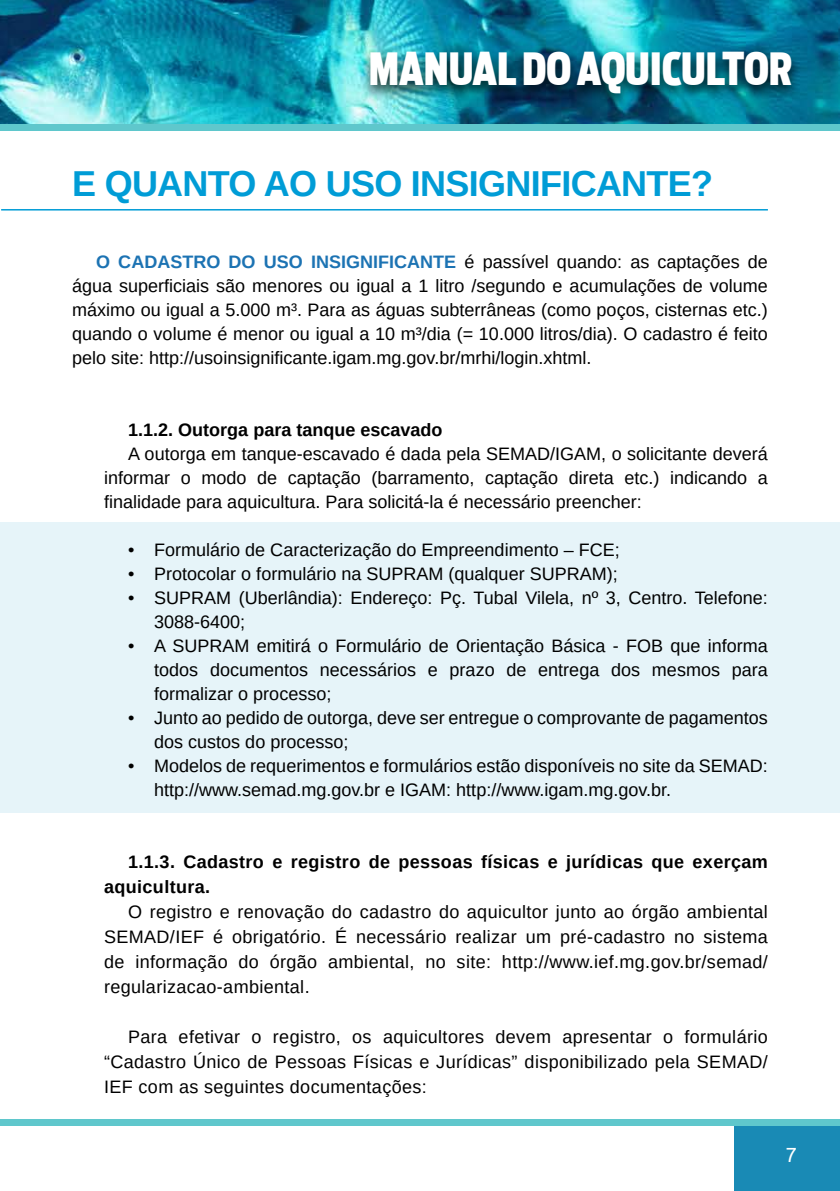
<style>
.page{position:relative;width:840px;height:1191px;background:#fff}
.page>*{position:absolute;margin:0;border:0;box-sizing:border-box;transform-origin:0 0}
.t1{font:900 44.4px "Antenna Extra Cond";color:#fff}
.t2{font:700 36px "Arimo";letter-spacing:-.02em;color:#009cd6}
.t3{font:20px "Arial";color:#fff}
.t4{font:18px/24px "Arimo";color:#000;text-align:justify}
.t5{font:700 18px/25px "Arimo";letter-spacing:.02em;color:#000}
.t6{font:700 18px "Arimo";color:#000}
.s1{font-weight:700;color:#1c73b3}
</style>
<div class="page">
<img style="left:0;top:0;width:839px;height:124px">
<div style="left:360px;top:47px;width:441px;height:63px;background:#000;opacity:.75"></div>
<div style="left:734px;top:1119px;width:105px;height:72px;background:#198ab5"></div>
<div style="left:0;top:1119px;width:839px;height:6px;background:#5fc7cc"></div>
<div style="left:0;top:124px;width:839px;height:7px;background:#5fc7cc"></div>
<div style="left:0;top:522px;width:839px;height:290px;background:#e6f4f9"></div>
<hr style="left:1px;top:209px;width:766px;height:1px;background:#009cd6">
<h1 class="t1" style="left:368px;top:43px;width:425px">MANUAL DO AQUICULTOR</h1>
<h2 class="t2" style="left:72px;top:159px;width:642px">E QUANTO AO USO INSIGNIFICANTE?</h2>
<p class="t4" style="left:72px;top:250px;width:697px;text-indent:24px"><span class="s1">O CADASTRO DO USO INSIGNIFICANTE</span> é passível quando: as captações de água superficiais são menores ou igual a 1 litro /segundo e acumulações de volume máximo ou igual a 5.000 m³. Para as águas subterrâneas (como poços, cisternas etc.) quando o volume é menor ou igual a 10 m³/dia (= 10.000 litros/dia). O cadastro é feito pelo site: http://usoinsignificante.igam.mg.gov.br/mrhi/login.xhtml.</p>
<p class="t6" style="left:128px;top:418px;width:316px">1.1.2. Outorga para tanque escavado</p>
<p class="t4" style="left:104px;top:442px;width:665px;text-indent:24px">A outorga em tanque-escavado é dada pela SEMAD/IGAM, o solicitante deverá informar o modo de captação (barramento, captação direta etc.) indicando a finalidade para aquicultura. Para solicitá-la é necessário preencher:</p>
<p class="t4" style="left:128px;top:538px;width:493px">• Formulário de Caracterização do Empreendimento – FCE;</p>
<p class="t4" style="left:128px;top:562px;width:491px">• Protocolar o formulário na SUPRAM (qualquer SUPRAM);</p>
<p class="t4" style="left:154px;top:586px;width:615px;text-indent:-26px">• SUPRAM (Uberlândia): Endereço: Pç. Tubal Vilela, nº 3, Centro. Telefone:<br>3088-6400;</p>
<p class="t4" style="left:154px;top:634px;width:615px;text-indent:-26px">• A SUPRAM emitirá o Formulário de Orientação Básica - FOB que informa todos documentos necessários e prazo de entrega dos mesmos para formalizar o processo;</p>
<p class="t4" style="left:154px;top:706px;width:614px;text-indent:-26px">• Junto ao pedido de outorga, deve ser entregue o comprovante de pagamentos dos custos do processo;</p>
<p class="t4" style="left:154px;top:754px;width:615px;text-indent:-26px">• Modelos de requerimentos e formulários estão disponíveis no site da SEMAD: http://www.semad.mg.gov.br e IGAM: http://www.igam.mg.gov.br.</p>
<p class="t5" style="left:104px;top:849px;width:665px;text-indent:24px">1.1.3. Cadastro e registro de pessoas físicas e jurídicas que exerçam aquicultura.</p>
<p class="t4" style="left:104px;top:899px;width:665px;line-height:25px;text-indent:24px">O registro e renovação do cadastro do aquicultor junto ao órgão ambiental SEMAD/IEF é obrigatório. É necessário realizar um pré-cadastro no sistema de informação do órgão ambiental, no site: http://www.ief.mg.gov.br/semad/ regularizacao-ambiental.</p>
<p class="t4" style="left:104px;top:1024px;width:664px;line-height:25px;text-indent:24px">Para efetivar o registro, os aquicultores devem apresentar o formulário “Cadastro Único de Pessoas Físicas e Jurídicas” disponibilizado pela SEMAD/ IEF com as seguintes documentações:</p>
<p class="t3" style="left:785px;top:1141px;width:13px">7</p>
</div>
